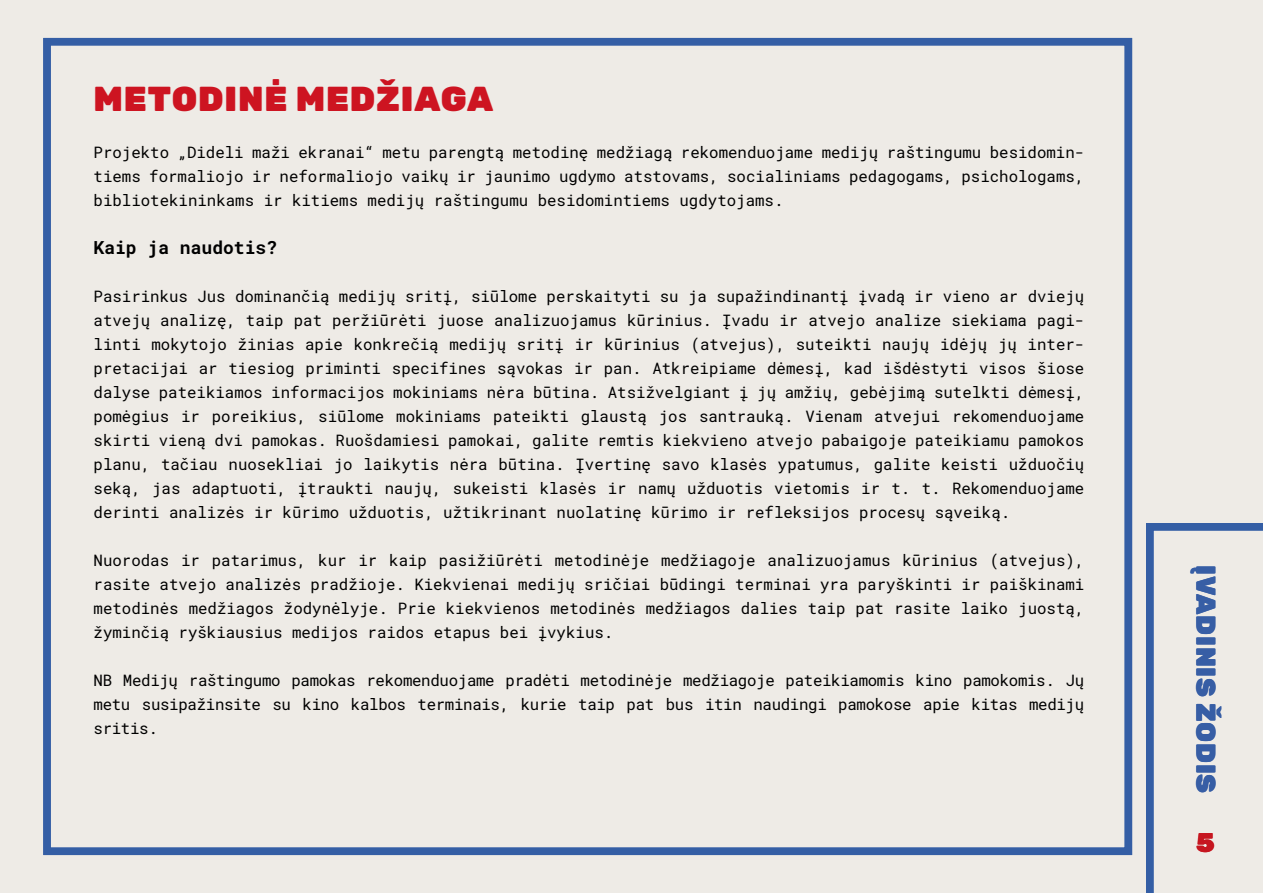
<style>
.page{position:relative;width:1263px;height:893px;background:#eeebe6}
.page>*{position:absolute;margin:0;border:0;box-sizing:border-box;transform-origin:0 0}
.poskyris{font:900 34.5px "Rubik";letter-spacing:.025em;color:#cd1421}
.t1{font:900 27px "Rubik";letter-spacing:.025em;color:#375ea5}
.t2{font:900 27px "Rubik";color:#c61620}
.tekstas{font:700 18px "Roboto Mono";color:#000}
.tekstas-2{font:15.75px/24px "Roboto Mono";color:#000;text-align:justify}
</style>
<div class="page">
<div style="left:43px;top:38px;width:1089px;height:817px;border:8px solid #345ea5"></div>
<svg style="left:1146px;top:523px;width:117px;height:370px"></svg>
<p class="poskyris" style="left:94px;top:78px;width:401px">METODINĖ MEDŽIAGA</p>
<p class="tekstas-2" style="left:94px;top:140px;width:992px">Projekto „Dideli maži ekranai“ metu parengtą metodinę medžiagą rekomenduojame medijų raštingumu besidomin-</p>
<p class="tekstas-2" style="left:94px;top:164px;width:992px">tiems formaliojo ir neformaliojo vaikų ir jaunimo ugdymo atstovams, socialiniams pedagogams, psichologams,</p>
<p class="tekstas-2" style="left:94px;top:188px;width:691px">bibliotekininkams ir kitiems medijų raštingumu besidomintiems ugdytojams.</p>
<p class="tekstas" style="left:94px;top:235px;width:185px">Kaip ja naudotis?</p>
<p class="tekstas-2" style="left:94px;top:284px;width:992px">Pasirinkus Jus dominančią medijų sritį, siūlome perskaityti su ja supažindinantį įvadą ir vieno ar dviejų atvejų analizę, taip pat peržiūrėti juose analizuojamus kūrinius. Įvadu ir atvejo analize siekiama pagi&shy;linti mokytojo žinias apie konkrečią medijų sritį ir kūrinius (atvejus), suteikti naujų idėjų jų inter&shy;pretacijai ar tiesiog priminti specifines sąvokas ir pan. Atkreipiame dėmesį, kad išdėstyti visos šiose dalyse pateikiamos informacijos mokiniams nėra būtina. Atsižvelgiant į jų amžių, gebėjimą sutelkti dėmesį, pomėgius ir poreikius, siūlome mokiniams pateikti glaustą jos santrauką. Vienam atvejui rekomenduojame skirti vieną dvi pamokas. Ruošdamiesi pamokai, galite remtis kiekvieno atvejo pabaigoje pateikiamu pamokos planu, tačiau nuosekliai jo laikytis nėra būtina. Įvertinę savo klasės ypatumus, galite keisti užduočių seką, jas adaptuoti, įtraukti naujų, sukeisti klasės ir namų užduotis vietomis ir t. t. Rekomenduojame derinti analizės ir kūrimo užduotis, užtikrinant nuolatinę kūrimo ir refleksijos procesų sąveiką.</p>
<p class="tekstas-2" style="left:94px;top:548px;width:992px">Nuorodas ir patarimus, kur ir kaip pasižiūrėti metodinėje medžiagoje analizuojamus kūrinius (atvejus), rasite atvejo analizės pradžioje. Kiekvienai medijų sričiai būdingi terminai yra paryškinti ir paiškinami metodinės medžiagos žodynėlyje. Prie kiekvienos metodinės medžiagos dalies taip pat rasite laiko juostą, žyminčią ryškiausius medijos raidos etapus bei įvykius.</p>
<p class="tekstas-2" style="left:94px;top:668px;width:992px">NB Medijų raštingumo pamokas rekomenduojame pradėti metodinėje medžiagoje pateikiamomis kino pamokomis. Jų metu susipažinsite su kino kalbos terminais, kurie taip pat bus itin naudingi pamokose apie kitas medijų sritis.</p>
<h2 class="t1" style="left:1222px;top:565px;width:230px;rotate:90deg">ĮVADINIS ŽODIS</h2>
<h2 class="t2" style="left:1196px;top:826px;width:20px">5</h2>
</div>
